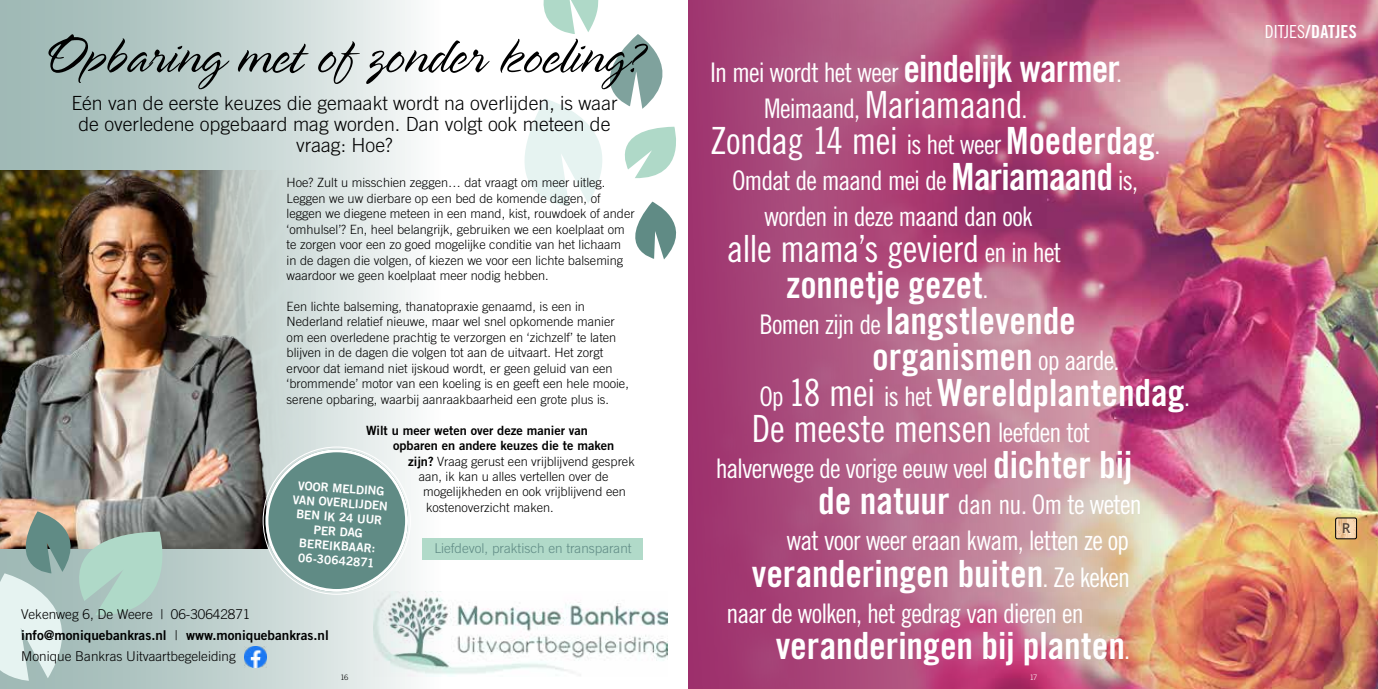
<style>
.page{position:relative;width:1378px;height:689px;background:#fff}
.page>*{position:absolute;margin:0;border:0;box-sizing:border-box;transform-origin:0 0}
.t1{font:57px "UVN Ben Xuan";color:#000}
.t2{font:37.5px "Trade Gothic LT Std Bd Cn 20";color:#fff}
.t3{font:37.5px "Trade Gothic LT Std Cn 18";letter-spacing:-.015em;color:#fff}
.t4{font:27px/36px "Trade Gothic LT Std Cn 18";letter-spacing:-.035em;color:#fff}
.t5{font:300 19.5px/21px "Trade Gothic LT Std";color:#000;text-align:center}
.t6{font:18px "Trade Gothic LT Std Bd Cn 20";letter-spacing:.005em;color:#fff}
.t7{font:300 13.5px "Trade Gothic LT Std";color:#000}
.t8{font:13.5px "Trade Gothic LT Std Bd 2";color:#000}
.t9{font:300 13.5px "Trade Gothic LT Std";color:#608b85}
.t10{font:300 12.75px/15.5px "Trade Gothic LT Std";color:#000}
.t11{font:12.75px/15.5px "Trade Gothic LT Std Bd 2";color:#000}
.t12{font:12px/14.4px "Trade Gothic LT Std Bd 2";color:#fff;text-align:center}
.t13{font:300 7.5px "Trade Gothic LT Std";color:#000}
.t14{font:300 7.5px "Trade Gothic LT Std";color:#fff}
.s1{font-family:"Trade Gothic LT Std Bd 2";font-weight:400}
.s2{font-family:"Trade Gothic LT Std";font-weight:300}
.s3{font-family:"Trade Gothic LT Std Bd Cn 20";font-size:37.5px}
.s4{font-size:37.5px}
.s5{font-size:27px}
.s6{font-family:"Trade Gothic LT Std Bd Cn 20"}
.s7{font-family:"Trade Gothic LT Std Cn 18";font-size:27px}
.s8{font-family:"Trade Gothic LT Std Cn 18"}
</style>
<div class="page">
<img style="left:1338px;top:0;width:40px;height:689px">
<img style="left:689px;top:0;width:649px;height:689px">
<svg style="left:1335px;top:518px;width:22px;height:21px"></svg>
<div style="left:1335px;top:518px;width:21px;height:21px;border:1px solid #000;border-radius:2px"></div>
<div style="left:0;top:0;width:440px;height:689px;background:linear-gradient(to right,#94b1ad,#f4f7f6)"></div>
<img style="left:270px;top:170px;width:98px;height:379px">
<img style="left:0;top:170px;width:270px;height:379px">
<div style="left:265px;top:449px;width:143px;height:143px;background:#608b85;border-radius:50%"></div>
<div style="left:265px;top:449px;width:143px;height:143px;border:3px solid #fff;border-radius:50%"></div>
<img style="left:374px;top:591px;width:294px;height:85px">
<svg style="left:524px;top:0;width:165px;height:259px"></svg>
<svg style="left:0;top:511px;width:183px;height:170px;background:#afc3bc"></svg>
<img style="left:245px;top:646px;width:21px;height:21px">
<div style="left:422px;top:538px;width:221px;height:22px;background:#b1dac9"></div>
<h1 class="t1" style="left:43px;top:23px;width:602px">Opbaring met of zonder koeling?</h1>
<h3 class="t5" style="left:71px;top:92px;width:548px">Eén van de eerste keuzes die gemaakt wordt na overlijden, is waar de overledene opgebaard mag worden. Dan volgt ook meteen de vraag: Hoe?</h3>
<p class="t10" style="left:287px;top:175px;width:349px">Hoe? Zult u misschien zeggen… dat vraagt om meer uitleg.<br>Leggen we uw dierbare op een bed de komende dagen, of leggen we diegene meteen in een mand, kist, rouwdoek of ander ‘omhulsel’? En, heel belangrijk, gebruiken we een koelplaat om te zorgen voor een zo goed mogelijke conditie van het lichaam<br>in de dagen die volgen, of kiezen we voor een lichte balseming waardoor we geen koelplaat meer nodig hebben.</p>
<p class="t10" style="left:287px;top:299px;width:344px">Een lichte balseming, thanatopraxie genaamd, is een in Nederland relatief nieuwe, maar wel snel opkomende manier om een overledene prachtig te verzorgen en ‘zichzelf’ te laten blijven in de dagen die volgen tot aan de uitvaart. Het zorgt ervoor dat iemand niet ijskoud wordt, er geen geluid van een ‘brommende’ motor van een koeling is en geeft een hele mooie, serene opbaring, waarbij aanraakbaarheid een grote plus is.</p>
<p class="t11" style="left:393px;top:422px;width:222px;text-indent:-27px">Wilt u meer weten over deze manier van opbaren en andere keuzes die te maken</p>
<p class="t10" style="left:408px;top:453px;width:228px"><span class="s1">zijn?</span> Vraag gerust een vrijblijvend gesprek</p>
<p class="t10" style="left:419px;top:468px;width:191px">aan, ik kan u alles vertellen over de</p>
<p class="t10" style="left:423px;top:484px;width:204px">mogelijkheden en ook vrijblijvend een</p>
<p class="t10" style="left:426px;top:499px;width:129px">kostenoverzicht maken.</p>
<p class="t12" style="left:294px;top:477px;width:97px;rotate:4deg">VOOR MELDING<br>VAN OVERLIJDEN<br>BEN IK 24 UUR<br>PER DAG<br>BEREIKBAAR:<br>06-30642871</p>
<p class="t9" style="left:434px;top:540px;width:199px">Liefdevol, praktisch en transparant</p>
<p class="t7" style="left:21px;top:606px;width:231px">Vekenweg 6, De Weere | 06-30642871</p>
<p class="t8" style="left:21px;top:627px;width:309px">info@moniquebankras.nl <span class="s2">|</span> www.moniquebankras.nl</p>
<p class="t7" style="left:21px;top:648px;width:216px">Monique Bankras Uitvaartbegeleiding</p>
<h3 class="t4" style="left:764px;top:54px;width:359px;text-indent:-54px">In mei wordt het weer <span class="s3">eindelijk warmer</span>.<br>Meimaand, <span class="s4">Mariamaand</span>.</h3>
<h2 class="t3" style="left:710px;top:119px;width:452px">Zondag 14 mei <span class="s5">is het weer</span> <span class="s6">Moederdag</span><span class="s5">.</span></h2>
<h3 class="t4" style="left:764px;top:162px;width:375px;text-indent:-32px">Omdat de maand mei de <span class="s3">Mariamaand</span> is, worden in deze maand dan ook</h3>
<h2 class="t3" style="left:727px;top:227px;width:336px">alle mama’s gevierd <span class="s5">en in het</span></h2>
<h2 class="t2" style="left:786px;top:262px;width:204px">zonnetje gezet<span class="s7">.</span></h2>
<h2 class="t2" style="left:759px;top:298px;width:318px"><span class="s7">Bomen zijn de</span> langstlevende</h2>
<h2 class="t2" style="left:872px;top:334px;width:249px">organismen <span class="s7">op aarde.</span></h2>
<h2 class="t2" style="left:759px;top:370px;width:432px"><span class="s7">Op</span> <span class="s8">18 mei</span> <span class="s7">is het</span> Wereldplantendag<span class="s7">.</span></h2>
<h2 class="t3" style="left:752px;top:407px;width:340px">De meeste mensen <span class="s5">leefden tot</span></h2>
<h3 class="t4" style="left:716px;top:450px;width:418px">halverwege de vorige eeuw veel <span class="s3">dichter bij</span></h3>
<h3 class="t4" style="left:818px;top:486px;width:325px"><span class="s3">de natuur</span> dan nu. Om te weten</h3>
<h3 class="t4" style="left:786px;top:522px;width:344px">wat voor weer eraan kwam, letten ze op</h3>
<h2 class="t2" style="left:752px;top:550px;width:380px">veranderingen buiten<span class="s7">. Ze keken</span></h2>
<h3 class="t4" style="left:726px;top:594px;width:358px">naar de wolken, het gedrag van dieren en</h3>
<h2 class="t2" style="left:776px;top:622px;width:356px">veranderingen bij planten<span class="s7">.</span></h2>
<p class="t13" style="left:341px;top:672px;width:9px">16</p>
<p class="t14" style="left:1029px;top:672px;width:9px">17</p>
<h3 class="t6" style="left:1265px;top:21px;width:93px"><span class="s8">DITJES</span>/DATJES</h3>
</div>
